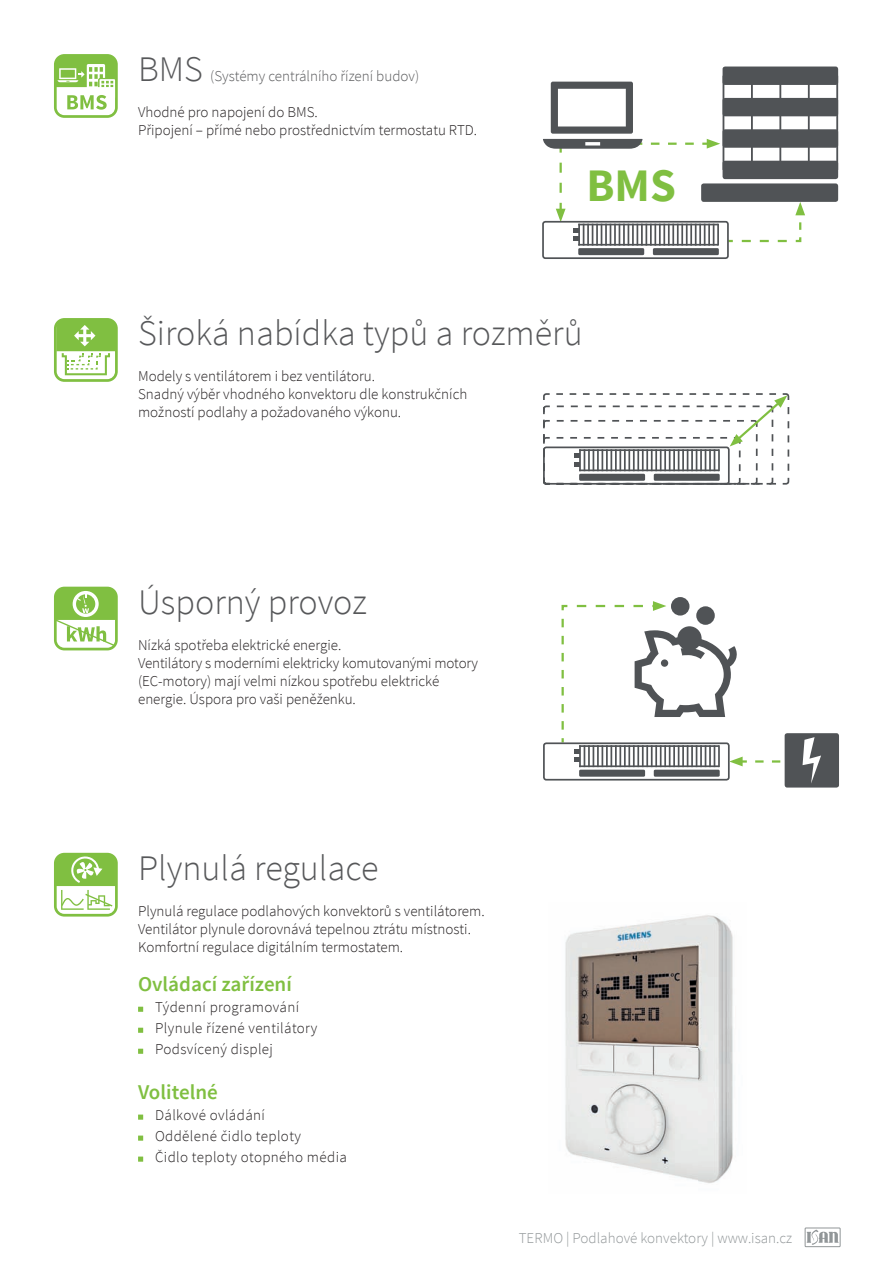
<style>
.page{position:relative;width:893px;height:1263px;background:#fff}
.page>*{position:absolute;margin:0;border:0;box-sizing:border-box;transform-origin:0 0}
.t1{font:700 46.5px "Source Sans Pro";color:#80bf41}
.t2{font:300 36px "Source Sans Pro";color:#57585a}
.t3{font:600 21px "Source Sans Pro";color:#80bf41}
.t4{font:300 15px/18px "Source Sans Pro";color:#231f20}
.t5{font:300 15px/21px "Source Sans Pro";letter-spacing:.025em;color:#231f20}
.t6{font:300 15px "Source Sans Pro";color:#919698}
.t7{font:300 15px "Source Sans Pro";color:#57585a}
</style>
<div class="page">
<svg style="left:54px;top:54px;width:64px;height:64px"></svg>
<svg style="left:54px;top:318px;width:64px;height:64px"></svg>
<svg style="left:54px;top:587px;width:64px;height:63px"></svg>
<svg style="left:54px;top:853px;width:64px;height:64px"></svg>
<svg style="left:138px;top:1007px;width:5px;height:5px"></svg>
<svg style="left:138px;top:1028px;width:5px;height:5px"></svg>
<svg style="left:138px;top:1049px;width:5px;height:5px"></svg>
<svg style="left:138px;top:1115px;width:5px;height:5px"></svg>
<svg style="left:138px;top:1136px;width:5px;height:5px"></svg>
<svg style="left:138px;top:1157px;width:5px;height:5px"></svg>
<svg style="left:742px;top:202px;width:63px;height:41px"></svg>
<div style="left:701px;top:183px;width:137px;height:19px;background:#505356;border-radius:3px"></div>
<div style="left:722px;top:67px;width:116px;height:18px;background:#505356;border-radius:3px"></div>
<div style="left:722px;top:98px;width:116px;height:18px;background:#505356;border-radius:3px"></div>
<div style="left:722px;top:129px;width:116px;height:19px;background:#505356;border-radius:3px"></div>
<div style="left:722px;top:161px;width:116px;height:18px;background:#505356;border-radius:3px"></div>
<hr style="left:751px;top:76px;width:2px;height:94px;background:#505356">
<hr style="left:722px;top:76px;width:2px;height:94px;background:#505356">
<hr style="left:779px;top:76px;width:2px;height:94px;background:#505356">
<hr style="left:808px;top:76px;width:2px;height:94px;background:#505356">
<hr style="left:836px;top:76px;width:2px;height:94px;background:#505356">
<div style="left:542px;top:221px;width:187px;height:38px;border:2px solid #505356;border-radius:2px"></div>
<div style="left:578px;top:248px;width:66px;height:7px;background:#505356;border-radius:2px"></div>
<div style="left:653px;top:248px;width:66px;height:7px;background:#505356;border-radius:2px"></div>
<svg style="left:543px;top:82px;width:177px;height:164px"></svg>
<div style="left:784px;top:733px;width:55px;height:55px;background:#505356;border-radius:3px"></div>
<svg style="left:802px;top:737px;width:19px;height:46px"></svg>
<svg style="left:561px;top:604px;width:82px;height:7px"></svg>
<svg style="left:561px;top:619px;width:3px;height:123px"></svg>
<svg style="left:652px;top:601px;width:14px;height:10px"></svg>
<div style="left:543px;top:742px;width:187px;height:39px;border:2px solid #505356;border-radius:2px"></div>
<hr style="left:579px;top:745px;width:140px;height:2px;background:#505356">
<hr style="left:579px;top:765px;width:140px;height:2px;background:#505356">
<hr style="left:588px;top:745px;width:2px;height:22px;background:#505356">
<hr style="left:592px;top:745px;width:2px;height:22px;background:#505356">
<hr style="left:597px;top:745px;width:2px;height:22px;background:#505356">
<hr style="left:601px;top:745px;width:2px;height:22px;background:#505356">
<hr style="left:606px;top:745px;width:2px;height:22px;background:#505356">
<hr style="left:610px;top:745px;width:2px;height:22px;background:#505356">
<hr style="left:615px;top:745px;width:2px;height:22px;background:#505356">
<hr style="left:619px;top:745px;width:2px;height:22px;background:#505356">
<hr style="left:624px;top:745px;width:2px;height:22px;background:#505356">
<hr style="left:628px;top:745px;width:2px;height:22px;background:#505356">
<hr style="left:633px;top:745px;width:2px;height:22px;background:#505356">
<hr style="left:637px;top:745px;width:2px;height:22px;background:#505356">
<svg style="left:642px;top:747px;width:1px;height:18px"></svg>
<hr style="left:646px;top:745px;width:2px;height:22px;background:#505356">
<svg style="left:651px;top:747px;width:1px;height:18px"></svg>
<hr style="left:655px;top:745px;width:2px;height:22px;background:#505356">
<svg style="left:660px;top:747px;width:1px;height:18px"></svg>
<hr style="left:664px;top:745px;width:2px;height:22px;background:#505356">
<svg style="left:669px;top:747px;width:1px;height:18px"></svg>
<hr style="left:673px;top:745px;width:2px;height:22px;background:#505356">
<svg style="left:678px;top:747px;width:1px;height:18px"></svg>
<hr style="left:682px;top:745px;width:2px;height:22px;background:#505356">
<svg style="left:687px;top:747px;width:1px;height:18px"></svg>
<hr style="left:691px;top:745px;width:2px;height:22px;background:#505356">
<svg style="left:696px;top:747px;width:1px;height:18px"></svg>
<hr style="left:700px;top:745px;width:2px;height:22px;background:#505356">
<svg style="left:705px;top:747px;width:1px;height:18px"></svg>
<hr style="left:709px;top:745px;width:2px;height:22px;background:#505356">
<svg style="left:714px;top:747px;width:1px;height:18px"></svg>
<hr style="left:718px;top:745px;width:2px;height:22px;background:#505356">
<div style="left:579px;top:770px;width:66px;height:7px;background:#505356;border-radius:2px"></div>
<div style="left:654px;top:770px;width:66px;height:7px;background:#505356;border-radius:2px"></div>
<svg style="left:575px;top:745px;width:10px;height:21px"></svg>
<svg style="left:634px;top:630px;width:103px;height:87px"></svg>
<svg style="left:729px;top:757px;width:51px;height:9px"></svg>
<div style="left:677px;top:626px;width:24px;height:24px;background:#505356;border-radius:50%"></div>
<div style="left:696px;top:606px;width:19px;height:19px;background:#505356;border-radius:50%"></div>
<div style="left:671px;top:597px;width:18px;height:19px;background:#505356;border-radius:50%"></div>
<svg style="left:543px;top:393px;width:247px;height:92px"></svg>
<img style="left:565px;top:915px;width:168px;height:268px">
<div style="left:804px;top:1228px;width:36px;height:19px;border:1px solid #919698"></div>
<svg style="left:807px;top:1230px;width:31px;height:15px"></svg>
<h2 class="t2" style="left:138px;top:46px;width:66px">BMS</h2>
<p class="t7" style="left:210px;top:66px;width:210px">(Systémy centrálního řízení budov)</p>
<p class="t4" style="left:138px;top:103px;width:341px">Vhodné pro napojení do BMS.<br>Připojení – přímé nebo prostřednictvím termostatu RTD.</p>
<h1 class="t1" style="left:586px;top:155px;width:91px">BMS</h1>
<h2 class="t2" style="left:138px;top:310px;width:446px">Široká nabídka typů a rozměrů</h2>
<p class="t4" style="left:138px;top:367px;width:331px">Modely s ventilátorem i bez ventilátoru.<br>Snadný výběr vhodného konvektoru dle konstrukčních možností podlahy a požadovaného výkonu.</p>
<h2 class="t2" style="left:138px;top:578px;width:230px">Úsporný provoz</h2>
<p class="t4" style="left:138px;top:635px;width:341px">Nízká spotřeba elektrické energie.<br>Ventilátory s moderními elektricky komutovanými motory (EC-motory) mají velmi nízkou spotřebu elektrické energie. Úspora pro vaši peněženku.</p>
<h2 class="t2" style="left:138px;top:844px;width:242px">Plynulá regulace</h2>
<p class="t4" style="left:138px;top:901px;width:348px">Plynulá regulace podlahových konvektorů s ventilátorem.<br>Ventilátor plynule dorovnává tepelnou ztrátu místnosti.<br>Komfortní regulace digitálním termostatem.</p>
<h3 class="t3" style="left:138px;top:970px;width:155px">Ovládací zařízení</h3>
<p class="t5" style="left:155px;top:996px;width:164px">Týdenní programování<br>Plynule řízené ventilátory<br>Podsvícený displej</p>
<h3 class="t3" style="left:138px;top:1078px;width:81px">Volitelné</h3>
<p class="t5" style="left:155px;top:1104px;width:193px">Dálkové ovládání<br>Oddělené čidlo teploty<br>Čidlo teploty otopného média</p>
<p class="t6" style="left:519px;top:1228px;width:275px">TERMO | Podlahové konvektory | www.isan.cz</p>
</div>
